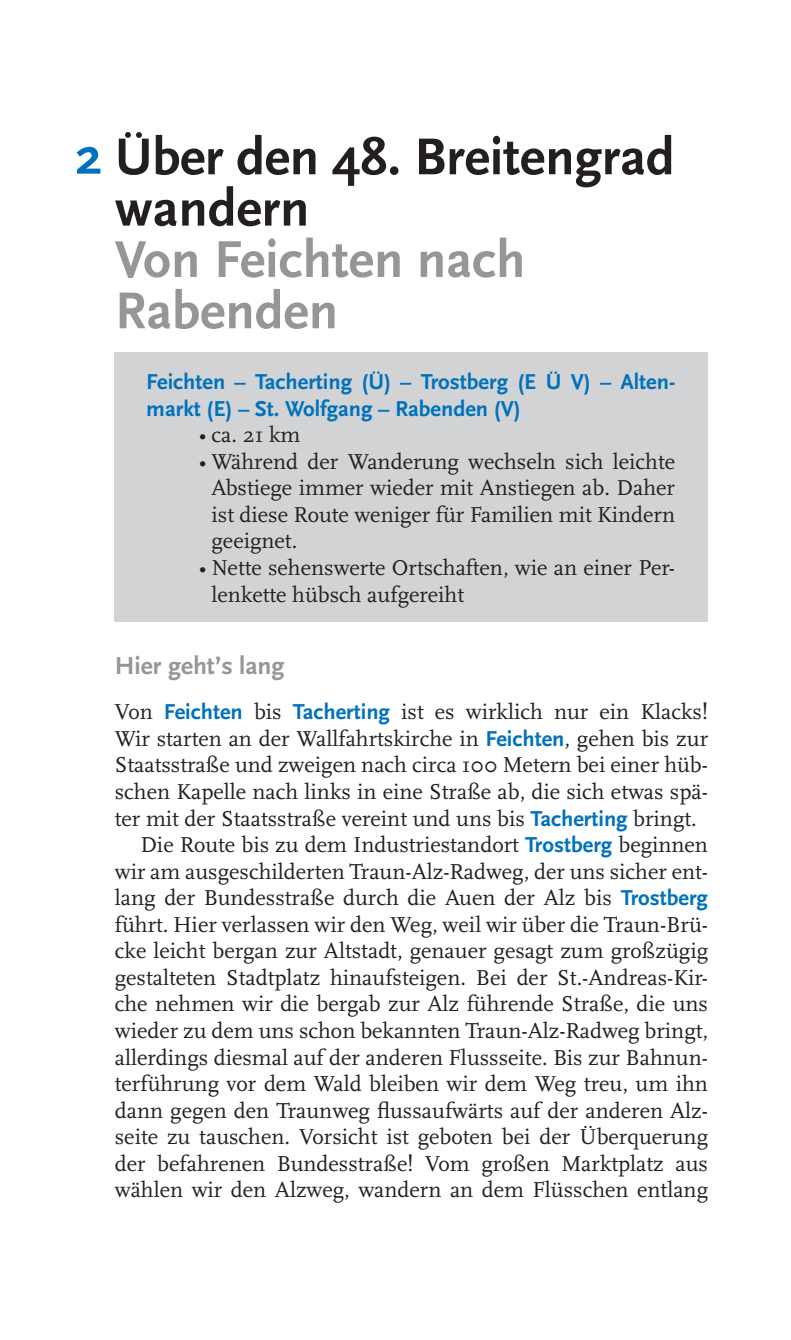
<style>
.page{position:relative;width:791px;height:1340px;background:#fff}
.page>*{position:absolute;margin:0;border:0;box-sizing:border-box;transform-origin:0 0}
.t1{font:700 54px/51.3px "Scala Sans";color:#231f20}
.t2{font:700 54px/51.3px "Scala Sans";color:#949698}
.t3{font:700 25.65px "Scala Sans";color:#949698}
.t4{font:22.5px/26.6px "Scala";color:#231f20;text-align:justify}
.t5{font:700 22.5px/26.6px "Scala Sans";color:#0071bc}
.s1{color:#0071bc}
.s2{font-family:"Scala Sans";font-weight:700;color:#0071bc}
</style>
<div class="page">
<div style="left:115px;top:352px;width:593px;height:270px;background:#d1d3d4"></div>
<h1 class="t1" style="left:115px;top:132px;width:561px;text-indent:-39px"><span class="s1">2</span> Über den 48. Breitengrad wandern</h1>
<h1 class="t2" style="left:115px;top:235px;width:412px">Von Feichten nach<br>Rabenden</h1>
<p class="t5" style="left:146px;top:369px;width:530px">Feichten – Tacherting (Ü) – Trostberg (E Ü V) – Alten&shy;markt (E) – St. Wolfgang – Rabenden (V)</p>
<p class="t4" style="left:199px;top:422px;width:103px">• ca. 21 km</p>
<p class="t4" style="left:212px;top:448px;width:465px;text-indent:-13px">• Während der Wanderung wechseln sich leichte Abstiege immer wieder mit Anstiegen ab. Daher ist diese Route weniger für Familien mit Kindern geeignet.</p>
<p class="t4" style="left:212px;top:555px;width:465px;text-indent:-13px">• Nette sehenswerte Ortschaften, wie an einer Per&shy;lenkette hübsch aufgereiht</p>
<p class="t3" style="left:115px;top:652px;width:171px">Hier geht’s lang</p>
<p class="t4" style="left:115px;top:699px;width:595px">Von <span class="s2">Feichten</span> bis <span class="s2">Tacherting</span> ist es wirklich nur ein Klacks!</p>
<p class="t4" style="left:115px;top:725px;width:595px">Wir starten an der Wallfahrtskirche in <span class="s2">Feichten</span>, gehen bis zur</p>
<p class="t4" style="left:115px;top:752px;width:595px">Staatsstraße und zweigen nach circa 100 Metern bei einer hüb-</p>
<p class="t4" style="left:115px;top:778px;width:595px">schen Kapelle nach links in eine Straße ab, die sich etwas spä-</p>
<p class="t4" style="left:115px;top:805px;width:583px">ter mit der Staatsstraße vereint und uns bis <span class="s2">Tacherting</span> bringt.</p>
<p class="t4" style="left:140px;top:832px;width:569px">Die Route bis zu dem Industriestandort <span class="s2">Trostberg</span> beginnen</p>
<p class="t4" style="left:115px;top:858px;width:595px">wir am ausgeschilderten Traun-Alz-Radweg, der uns sicher ent-</p>
<p class="t4" style="left:115px;top:885px;width:595px">lang der Bundesstraße durch die Auen der Alz bis <span class="s2">Trostberg</span></p>
<p class="t4" style="left:115px;top:911px;width:595px">führt. Hier verlassen wir den Weg, weil wir über die Traun-Brü-</p>
<p class="t4" style="left:115px;top:938px;width:595px">cke leicht bergan zur Altstadt, genauer gesagt zum großzügig</p>
<p class="t4" style="left:115px;top:964px;width:595px">gestalteten Stadtplatz hinaufsteigen. Bei der St.-Andreas-Kir-</p>
<p class="t4" style="left:115px;top:991px;width:595px">che nehmen wir die bergab zur Alz führende Straße, die uns</p>
<p class="t4" style="left:115px;top:1017px;width:595px">wieder zu dem uns schon bekannten Traun-Alz-Radweg bringt,</p>
<p class="t4" style="left:115px;top:1044px;width:595px">allerdings diesmal auf der anderen Flussseite. Bis zur Bahnun-</p>
<p class="t4" style="left:115px;top:1070px;width:595px">terführung vor dem Wald bleiben wir dem Weg treu, um ihn</p>
<p class="t4" style="left:115px;top:1097px;width:595px">dann gegen den Traunweg flussaufwärts auf der anderen Alz-</p>
<p class="t4" style="left:115px;top:1124px;width:595px">seite zu tauschen. Vorsicht ist geboten bei der Überquerung</p>
<p class="t4" style="left:115px;top:1150px;width:595px">der befahrenen Bundesstraße! Vom großen Marktplatz aus</p>
<p class="t4" style="left:115px;top:1177px;width:595px">wählen wir den Alzweg, wandern an dem Flüsschen entlang</p>
</div>
